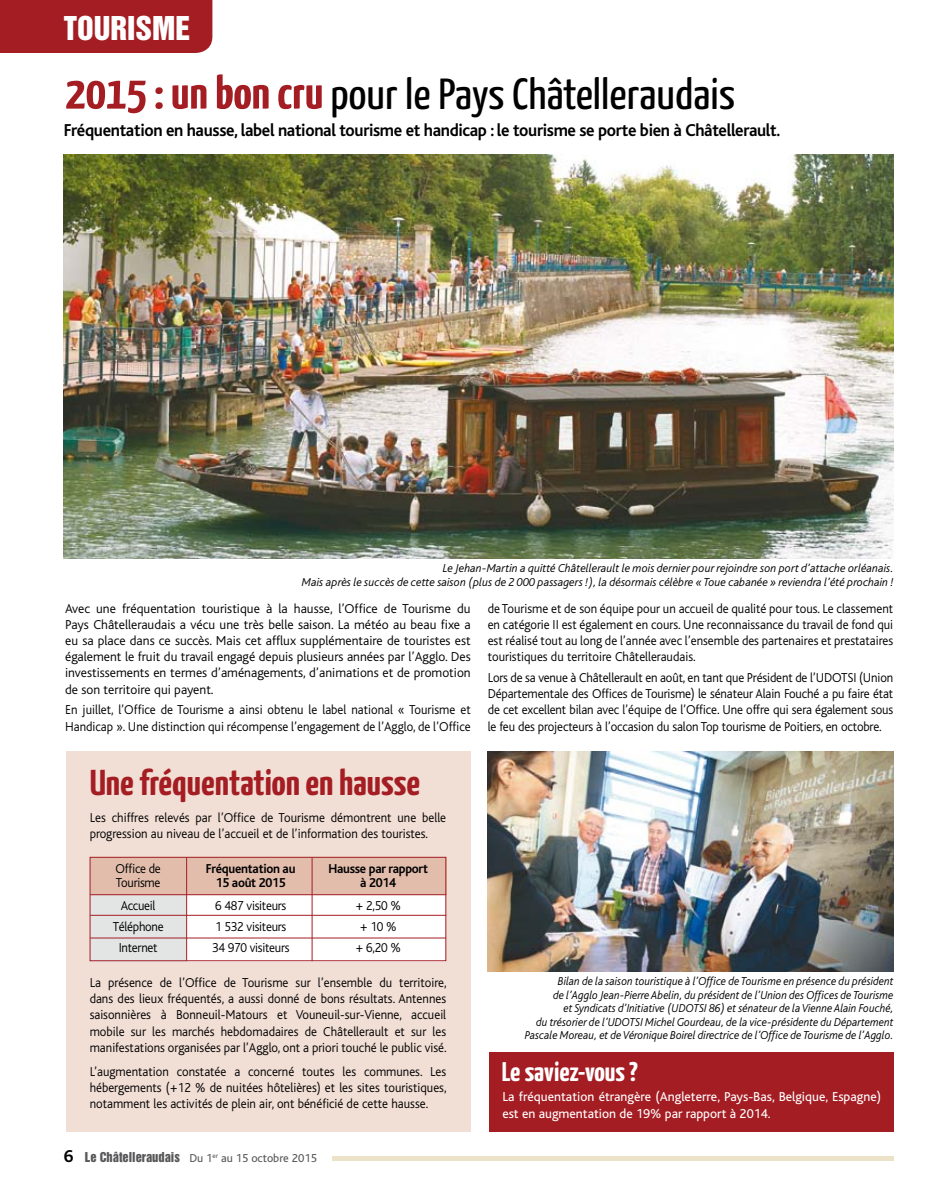
<style>
.page{position:relative;width:936px;height:1191px;background:#fff}
.page>*{position:absolute;margin:0;border:0;box-sizing:border-box;transform-origin:0 0}
.t1{font:43.5px "Yanone Kaffeesatz";color:#000;scale:1.1 1}
.t2{font:700 36px "Yanone Kaffeesatz";color:#a41d23;scale:1.1 1}
.t3{font:30px "Helvetica Inserat";color:#fff}
.t4{font:700 27px "Yanone Kaffeesatz";color:#fff;scale:1.1 1}
.t5{font:700 18px "Bliss";letter-spacing:-.02em;color:#000;scale:.95 1}
.t6{font:300 13.5px/16.2px "Bliss";color:#000;text-align:justify;scale:.95 1}
.t7{font:300 13.5px/16.2px "Bliss";color:#000;text-align:justify}
.t8{font:13.5px/16.5px "Bliss";color:#fff}
.t9{font:300 13.5px "Bliss";letter-spacing:-.02em;color:#000;scale:.95 1}
.t10{font:700 13.5px "Bliss";letter-spacing:-.02em;color:#000;scale:.95 1}
.t11{font:italic 300 12px/13.5px "Bliss";color:#000;text-align:right;scale:.95 1}
.t12{font:italic 300 12px/13.5px "Bliss";color:#000;text-align:right}
.t13{font:12px "Bliss";color:#58585a}
.s1{font-weight:700;font-size:46.5px;color:#a41d23}
.s2{font-weight:700;font-size:18px;color:#000}
.s3{font-family:"Helvetica Inserat";font-size:12.45px}
</style>
<div class="page">
<div style="left:0;top:0;width:212px;height:53px;background:#a41d23"></div>
<div style="left:332px;top:1156px;width:561px;height:5px;background:#ebe2c7"></div>
<img style="left:64px;top:155px;width:829px;height:403px">
<img style="left:487px;top:751px;width:406px;height:220px">
<div style="left:489px;top:1052px;width:404px;height:80px;background:#a41d23"></div>
<div style="left:67px;top:751px;width:403px;height:381px;background:#f1ded5"></div>
<svg style="left:89px;top:856px;width:357px;height:105px"></svg>
<hr style="left:186px;top:857px;width:1px;height:104px;background:#a41d23">
<hr style="left:312px;top:857px;width:1px;height:104px;background:#a41d23">
<hr style="left:90px;top:915px;width:356px;height:1px;background:#a41d23">
<hr style="left:90px;top:937px;width:356px;height:1px;background:#a41d23">
<hr style="left:90px;top:894px;width:356px;height:1px;background:#a41d23">
<h3 class="t3" style="left:64px;top:11px;width:128px">Tourisme</h3>
<h1 class="t1" style="left:65px;top:67px;width:610px"><span class="s1">2015 : un bon cru</span> pour le Pays Châtelleraudais</h1>
<h3 class="t5" style="left:64px;top:121px;width:755px">Fréquentation en hausse, label national tourisme et handicap : le tourisme se porte bien à Châtellerault.</h3>
<p class="t12" style="left:302px;top:562px;width:593px">Le Jehan-Martin a quitté Châtellerault le mois dernier pour rejoindre son port d’attache orléanais.<br>Mais après le succès de cette saison (plus de 2 000 passagers !), la désormais célèbre « Toue cabanée » reviendra l’été prochain !</p>
<p class="t7" style="left:65px;top:600px;width:407px">Avec une fréquentation touristique à la hausse, l’Office de Tourisme du Pays Châtelleraudais a vécu une très belle saison. La météo au beau fixe a eu sa place dans ce succès. Mais cet afflux supplémentaire de touristes est également le fruit du travail engagé depuis plusieurs années par l’Agglo. Des investissements en termes d’aménagements, d’animations et de promotion de son territoire qui payent.</p>
<p class="t6" style="left:65px;top:702px;width:428px">En juillet, l’Office de Tourisme a ainsi obtenu le label national « Tourisme et<br>Handicap ». Une distinction qui récompense l’engagement de l’Agglo, de l’Office</p>
<h2 class="t2" style="left:90px;top:760px;width:302px">Une fréquentation en hausse</h2>
<p class="t6" style="left:90px;top:809px;width:377px">Les chiffres relevés par l’Office de Tourisme démontrent une belle progression au niveau de l’accueil et de l’information des touristes.</p>
<p class="t6" style="left:116px;top:860px;width:49px">Office de</p>
<p class="t10" style="left:206px;top:861px;width:96px">Fréquentation au</p>
<p class="t10" style="left:328px;top:861px;width:106px">Hausse par rapport</p>
<p class="t9" style="left:116px;top:875px;width:48px">Tourisme</p>
<p class="t10" style="left:216px;top:876px;width:75px">15 août 2015</p>
<p class="t10" style="left:360px;top:876px;width:39px">à 2014</p>
<p class="t9" style="left:121px;top:898px;width:38px">Accueil</p>
<p class="t9" style="left:215px;top:898px;width:76px">6 487 visiteurs</p>
<p class="t6" style="left:355px;top:897px;width:49px">+ 2,50 %</p>
<p class="t9" style="left:113px;top:919px;width:55px">Téléphone</p>
<p class="t9" style="left:215px;top:919px;width:76px">1 532 visiteurs</p>
<p class="t6" style="left:360px;top:918px;width:40px">+ 10 %</p>
<p class="t9" style="left:119px;top:940px;width:42px">Internet</p>
<p class="t9" style="left:212px;top:940px;width:83px">34 970 visiteurs</p>
<p class="t6" style="left:355px;top:939px;width:49px">+ 6,20 %</p>
<p class="t6" style="left:90px;top:974px;width:377px">La présence de l’Office de Tourisme sur l’ensemble du territoire, dans des lieux fréquentés, a aussi donné de bons résultats. Antennes saisonnières à Bonneuil-Matours et Vouneuil-sur-Vienne, accueil mobile sur les marchés hebdomadaires de Châtellerault et sur les manifestations organisées par l’Agglo, ont a priori touché le public visé.</p>
<p class="t6" style="left:90px;top:1063px;width:377px">L’augmentation constatée a concerné toutes les communes. Les hébergements (+12 % de nuitées hôtelières) et les sites touristiques, notamment les activités de plein air, ont bénéficié de cette hausse.</p>
<p class="t13" style="left:64px;top:1152px;width:255px"><span class="s2">6</span> <span class="s3">Le Châtelleraudais</span> Du 1<sup>er</sup> au 15 octobre 2015</p>
<p class="t6" style="left:487px;top:600px;width:428px">de Tourisme et de son équipe pour un accueil de qualité pour tous. Le classement en catégorie II est également en cours. Une reconnaissance du travail de fond qui est réalisé tout au long de l’année avec l’ensemble des partenaires et prestataires touristiques du territoire Châtelleraudais.</p>
<p class="t6" style="left:487px;top:669px;width:428px">Lors de sa venue à Châtellerault en août, en tant que Président de l’UDOTSI (Union Départementale des Offices de Tourisme) le sénateur Alain Fouché a pu faire état de cet excellent bilan avec l’équipe de l’Office. Une offre qui sera également sous le feu des projecteurs à l’occasion du salon Top tourisme de Poitiers, en octobre.</p>
<p class="t11" style="left:558px;top:975px;width:354px">Bilan de la saison touristique à l’Office de Tourisme en présence du président</p>
<p class="t11" style="left:553px;top:988px;width:360px">de l’Agglo Jean-Pierre Abelin, du président de l’Union des Offices de Tourisme</p>
<p class="t11" style="left:563px;top:1002px;width:129px">et Syndicats d’Initiative (Udotsi</p>
<p class="t11" style="left:709px;top:1002px;width:196px">86) et sénateur de la Vienne Alain Fouché,</p>
<p class="t11" style="left:536px;top:1015px;width:90px">du trésorier de l’Udotsi</p>
<p class="t11" style="left:524px;top:1015px;width:390px">Michel Gourdeau, de la vice-présidente du Département<br>Pascale Moreau, et de Véronique Boirel directrice de l’Office de Tourisme de l’Agglo.</p>
<h3 class="t4" style="left:502px;top:1055px;width:125px">Le saviez-vous ?</h3>
<p class="t8" style="left:502px;top:1089px;width:380px">La fréquentation étrangère (Angleterre, Pays-Bas, Belgique, Espagne) est en augmentation de 19% par rapport à 2014.</p>
</div>
